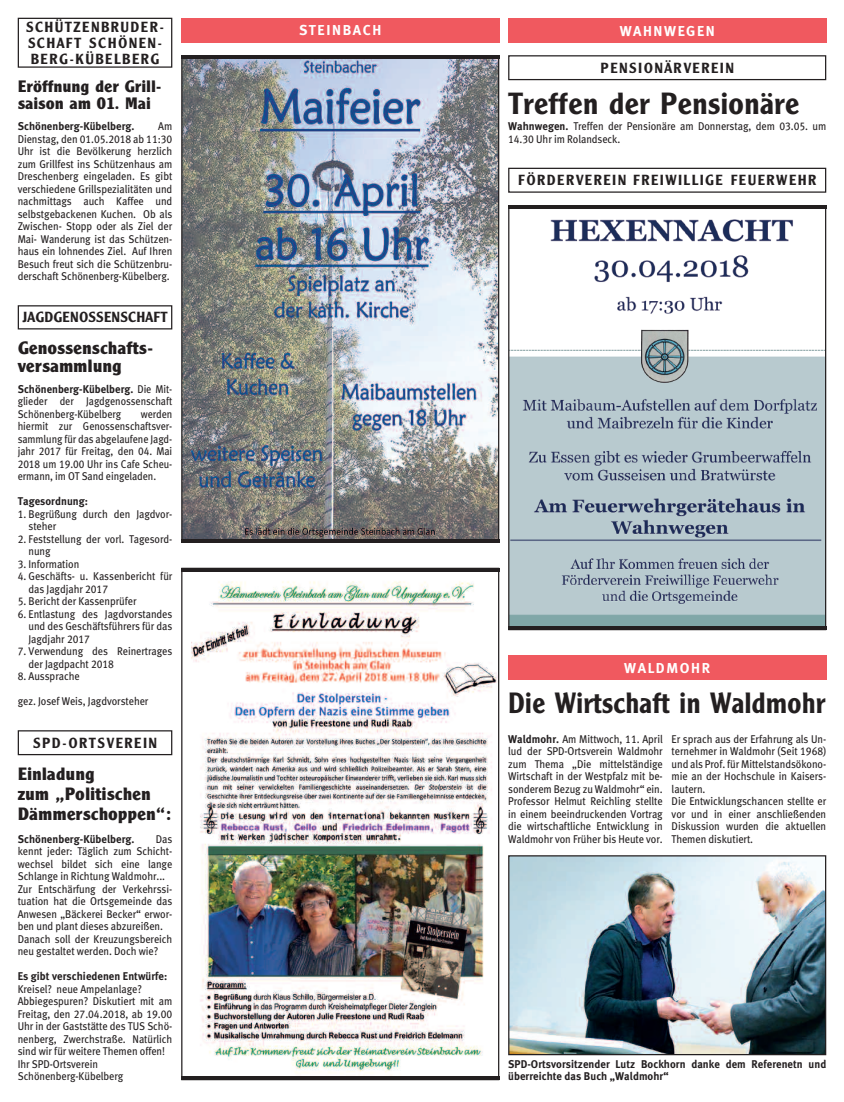
<style>
.page{position:relative;width:844px;height:1102px;background:#fff}
.page>*{position:absolute;margin:0;border:0;box-sizing:border-box;transform-origin:0 0}
.t1{font:600 30px "M Clearface Gothic";letter-spacing:.01em;color:#231f20}
.t2{font:600 28.75px "M Clearface Gothic";letter-spacing:.01em;color:#231f20;scale:.95 1}
.t3{font:700 17.5px/20px "M Clearface Gothic";letter-spacing:.01em;color:#231f20}
.t4{font:700 16.25px/17.5px "M Clearface Gothic";letter-spacing:.01em;color:#231f20}
.t5{font:600 14.38px/15.9px "M Clearface Gothic";letter-spacing:.115em;color:#231f20}
.t6{font:14.38px "Meta Bold LF";letter-spacing:.11em;color:#fff}
.t7{font:600 14.38px "M Clearface Gothic";letter-spacing:.03em;color:#231f20}
.t8{font:11.25px/12.5px "Meta Book LF";letter-spacing:-.005em;color:#231f20;scale:.92 1}
.t9{font:11.25px/12.5px "Meta Book LF";letter-spacing:-.005em;color:#231f20;scale:.9 1}
.t10{font:11.25px/12.5px "Meta Bold LF";letter-spacing:.005em;color:#231f20;scale:.96 1}
.t11{font:11.25px "Meta Bold LF";letter-spacing:.005em;color:#231f20;scale:.95 1}
.s1{font-family:"Meta Book LF"}
.s2{font-family:"Meta Bold LF"}
</style>
<div class="page">
<div style="left:18px;top:730px;width:154px;height:25px;border:1px solid #231f20"></div>
<div style="left:18px;top:18px;width:154px;height:50px;border:1px solid #231f20"></div>
<div style="left:18px;top:305px;width:154px;height:24px;border:1px solid #231f20"></div>
<div style="left:181px;top:18px;width:318px;height:25px;background:#f0595f"></div>
<img style="left:183px;top:59px;width:314px;height:480px">
<img style="left:192px;top:581px;width:305px;height:495px">
<div style="left:508px;top:18px;width:318px;height:25px;background:#f0595f"></div>
<div style="left:508px;top:168px;width:318px;height:25px;border:1px solid #231f20"></div>
<div style="left:508px;top:55px;width:318px;height:25px;border:1px solid #231f20"></div>
<img style="left:510px;top:219px;width:314px;height:408px">
<div style="left:508px;top:655px;width:318px;height:25px;background:#f0595f"></div>
<img style="left:510px;top:857px;width:314px;height:196px">
<div style="left:508px;top:855px;width:318px;height:200px;border:1px solid #231f20"></div>
<hr style="left:181px;top:55px;width:318px;height:4px;background:#231f20">
<hr style="left:181px;top:568px;width:318px;height:3px;background:#231f20">
<hr style="left:181px;top:1077px;width:318px;height:3px;background:#231f20">
<hr style="left:181px;top:539px;width:318px;height:4px;background:#231f20">
<hr style="left:508px;top:205px;width:318px;height:4px;background:#231f20">
<hr style="left:508px;top:627px;width:318px;height:3px;background:#231f20">
<p class="t5" style="left:26px;top:20px;width:139px">SCHÜTZENBRUDER-<br>SCHAFT SCHÖNEN-<br>BERG-KÜBELBERG</p>
<h3 class="t4" style="left:18px;top:79px;width:145px">Eröffnung der Grill&shy;saison am 01. Mai</h3>
<p class="t10" style="left:18px;top:121px;width:123px">Schönenberg-Kübelberg.</p>
<p class="t8" style="left:18px;top:121px;width:170px;text-align:justify;text-indent:141px">Am Dienstag, den 01.05.2018 ab 11:30<br>Uhr ist die Bevölkerung herzlich zum Grillfest ins Schützenhaus am Dreschenberg eingeladen. Es gibt verschiedene Grillspezialitäten und nachmittags auch Kaffee und selbstgebackenen Kuchen. Ob als Zwischen- Stopp oder als Ziel der Mai- Wanderung ist das Schützen&shy;haus ein lohnendes Ziel. Auf Ihren Besuch freut sich die Schützenbru&shy;derschaft Schönenberg-Kübelberg.</p>
<p class="t7" style="left:23px;top:312px;width:146px">JAGDGENOSSENSCHAFT</p>
<h3 class="t3" style="left:18px;top:341px;width:137px;line-height:17.5px">Genossenschafts&shy;versammlung</h3>
<p class="t11" style="left:18px;top:385px;width:164px">Schönenberg-Kübelberg. <span class="s1">Die Mit-</span></p>
<p class="t9" style="left:18px;top:396px;width:173px">glieder der Jagdgenossenschaft<br>Schönenberg-Kübelberg</p>
<p class="t9" style="left:18px;top:409px;width:173px;text-align:justify;text-indent:123px">werden hiermit zur Genossenschaftsver&shy;sammlung für das abgelaufene Jagd&shy;jahr 2017 für Freitag, den 04. Mai 2018 um 19.00 Uhr ins Cafe Scheu&shy;ermann, im OT Sand eingeladen.</p>
<p class="t10" style="left:18px;top:496px;width:75px">Tagesordnung:</p>
<p class="t8" style="left:28px;top:509px;width:158px;text-indent:-11px">1. Begrüßung durch den Jagdvor&shy;steher</p>
<p class="t8" style="left:28px;top:534px;width:158px;text-indent:-11px">2. Feststellung der vorl. Tagesord&shy;nung</p>
<p class="t8" style="left:18px;top:559px;width:68px">3. Information</p>
<p class="t8" style="left:28px;top:571px;width:158px;text-indent:-11px">4. Geschäfts- u. Kassenbericht für das Jagdjahr 2017</p>
<p class="t8" style="left:18px;top:596px;width:131px">5. Bericht der Kassenprüfer</p>
<p class="t8" style="left:28px;top:609px;width:158px;text-align:justify;text-indent:-11px">6. Entlastung des Jagdvorstandes und des Geschäftsführers für das Jagdjahr 2017</p>
<p class="t8" style="left:28px;top:646px;width:158px;text-indent:-11px">7. Verwendung des Reinertrages der Jagdpacht 2018</p>
<p class="t8" style="left:18px;top:671px;width:69px">8. Aussprache</p>
<p class="t8" style="left:18px;top:696px;width:144px">gez. Josef Weis, Jagdvorsteher</p>
<p class="t5" style="left:33px;top:736px;width:125px">SPD-ORTSVEREIN</p>
<h3 class="t3" style="left:18px;top:766px;width:155px">Einladung<br>zum „Politischen<br>Dämmerschoppen“:</h3>
<p class="t10" style="left:18px;top:834px;width:123px">Schönenberg-Kübelberg.</p>
<p class="t8" style="left:18px;top:834px;width:170px;text-indent:138px">Das kennt jeder: Täglich zum Schicht&shy;wechsel bildet sich eine lange<br>Schlange in Richtung Waldmohr...<br>Zur Entschärfung der Verkehrssi&shy;tuation hat die Ortsgemeinde das<br>Anwesen „Bäckerei Becker“ erwor&shy;ben und plant dieses abzureißen.<br>Danach soll der Kreuzungsbereich neu gestaltet werden. Doch wie?</p>
<p class="t10" style="left:18px;top:971px;width:157px">Es gibt verschiedenen Entwürfe:</p>
<p class="t8" style="left:18px;top:984px;width:170px">Kreisel? neue Ampelanlage?<br>Abbiegespuren? Diskutiert mit am<br>Freitag, den 27.04.2018, ab 19.00<br>Uhr in der Gaststätte des TUS Schö&shy;nenberg, Zwerchstraße. Natürlich sind wir für weitere Themen offen!<br>Ihr SPD-Ortsverein<br>Schönenberg-Kübelberg</p>
<p class="t6" style="left:299px;top:25px;width:84px">STEINBACH</p>
<p class="t6" style="left:620px;top:25px;width:97px">WAHNWEGEN</p>
<p class="t5" style="left:601px;top:61px;width:135px">PENSIONÄRVEREIN</p>
<h1 class="t1" style="left:508px;top:93px;width:293px">Treffen der Pensionäre</h1>
<p class="t8" style="left:508px;top:121px;width:347px"><span class="s2">Wahnwegen.</span> Treffen der Pensionäre am Donnerstag, dem 03.05. um<br>14.30 Uhr im Rolandseck.</p>
<p class="t5" style="left:518px;top:174px;width:299px">FÖRDERVEREIN FREIWILLIGE FEUERWEHR</p>
<p class="t6" style="left:624px;top:663px;width:87px">WALDMOHR</p>
<h2 class="t2" style="left:508px;top:693px;width:335px">Die Wirtschaft in Waldmohr</h2>
<p class="t8" style="left:508px;top:734px;width:170px;text-align:justify"><span class="s2">Waldmohr.</span> Am Mittwoch, 11. April lud der SPD-Ortsverein Waldmohr zum Thema „Die mittelständige Wirtschaft in der Westpfalz mit be&shy;sonderem Bezug zu Waldmohr“ ein.<br>Professor Helmut Reichling stellte in einem beeindruckenden Vortrag die wirtschaftliche Entwicklung in Waldmohr von Früher bis Heute vor.</p>
<p class="t8" style="left:672px;top:734px;width:170px">Er sprach aus der Erfahrung als Un&shy;ternehmer in Waldmohr (Seit 1968) und als Prof. für Mittelstandsökono&shy;mie an der Hochschule in Kaisers&shy;lautern.<br>Die Entwicklungschancen stellte er vor und in einer anschließenden<br>Diskussion wurden die aktuellen<br>Themen diskutiert.</p>
<p class="t10" style="left:508px;top:1059px;width:333px">SPD-Ortsvorsitzender Lutz Bockhorn danke dem Referenetn und überreichte das Buch „Waldmohr“</p>
</div>
